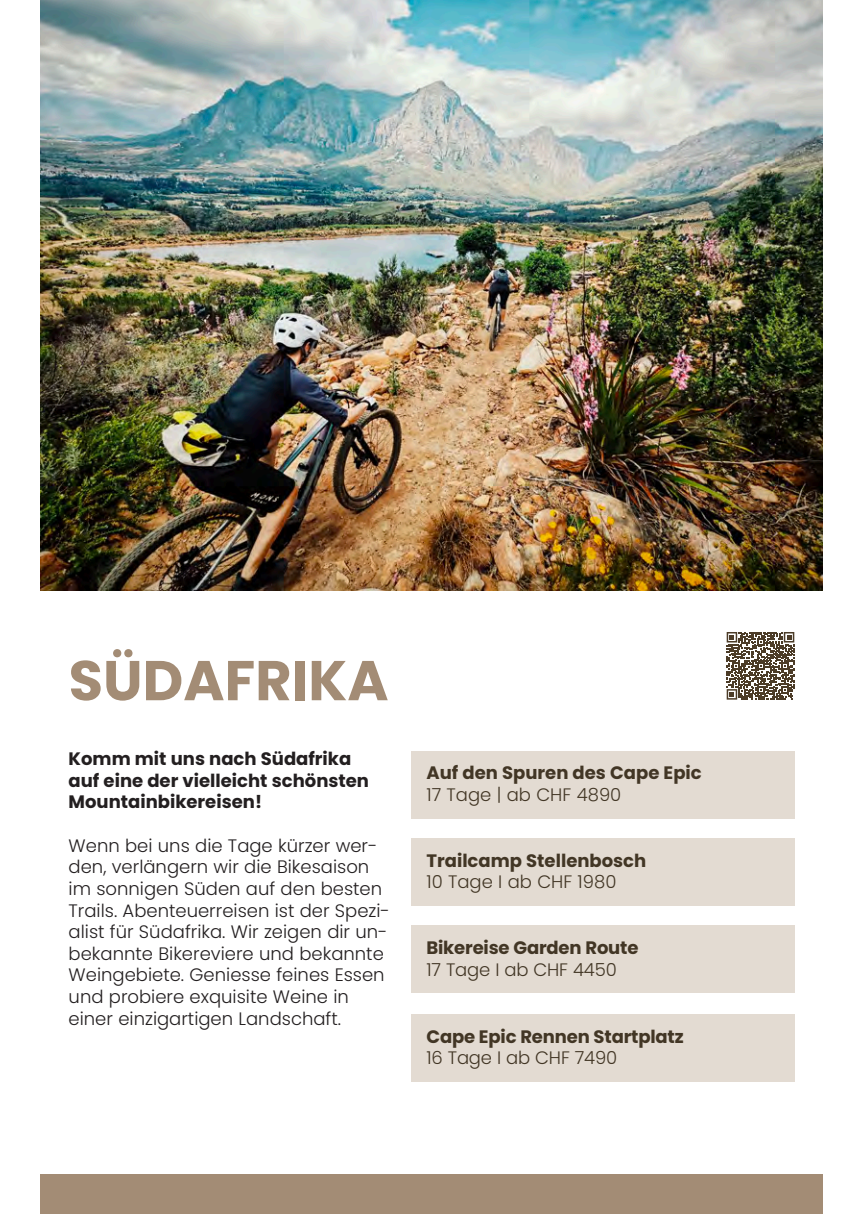
<style>
.page{position:relative;width:863px;height:1214px;background:#fff}
.page>*{position:absolute;margin:0;border:0;box-sizing:border-box;transform-origin:0 0}
.t1{font:700 56px "Poppins";color:#a38c75}
.t2{font:300 18px/21.6px "Poppins";color:#231f20}
.t3{font:700 18px "Poppins";letter-spacing:-.01em;color:#423625}
.t4{font:700 18px/21.6px "Poppins";color:#231f20}
.t5{font:300 18px "Poppins";letter-spacing:-.005em;color:#423625}
</style>
<div class="page">
<img style="left:40px;top:0;width:783px;height:590px">
<div style="left:40px;top:1174px;width:783px;height:40px;background:#a38c75"></div>
<div style="left:411px;top:751px;width:383px;height:67px;background:#e3dbd2"></div>
<div style="left:411px;top:838px;width:383px;height:67px;background:#e3dbd2"></div>
<div style="left:411px;top:925px;width:383px;height:68px;background:#e3dbd2"></div>
<div style="left:411px;top:1014px;width:383px;height:67px;background:#e3dbd2"></div>
<svg style="left:726px;top:632px;width:69px;height:68px"></svg>
<svg style="left:726px;top:632px;width:68px;height:67px"></svg>
<h1 class="t1" style="left:69px;top:648px;width:321px">SÜDAFRIKA</h1>
<p class="t4" style="left:69px;top:748px;width:302px">Komm mit uns nach Südafrika auf eine der vielleicht schönsten<br>Mountainbikereisen!</p>
<p class="t2" style="left:69px;top:834px;width:323px">Wenn bei uns die Tage kürzer wer&shy;den, verlängern wir die Bikesaison im sonnigen Süden auf den besten Trails. Abenteuerreisen ist der Spezi&shy;alist für Südafrika. Wir zeigen dir un&shy;bekannte Bikereviere und bekannte Weingebiete. Geniesse feines Essen und probiere exquisite Weine in einer einzigartigen Landschaft.</p>
<p class="t3" style="left:426px;top:762px;width:277px">Auf den Spuren des Cape Epic</p>
<p class="t5" style="left:426px;top:784px;width:196px">17 Tage | ab CHF 4890</p>
<p class="t3" style="left:426px;top:850px;width:221px">Trailcamp Stellenbosch</p>
<p class="t5" style="left:426px;top:871px;width:191px">10 Tage I ab CHF 1980</p>
<p class="t3" style="left:426px;top:937px;width:213px">Bikereise Garden Route</p>
<p class="t5" style="left:426px;top:959px;width:192px">17 Tage I ab CHF 4450</p>
<p class="t3" style="left:426px;top:1025px;width:259px">Cape Epic Rennen Startplatz</p>
<p class="t5" style="left:426px;top:1047px;width:192px">16 Tage I ab CHF 7490</p>
</div>
